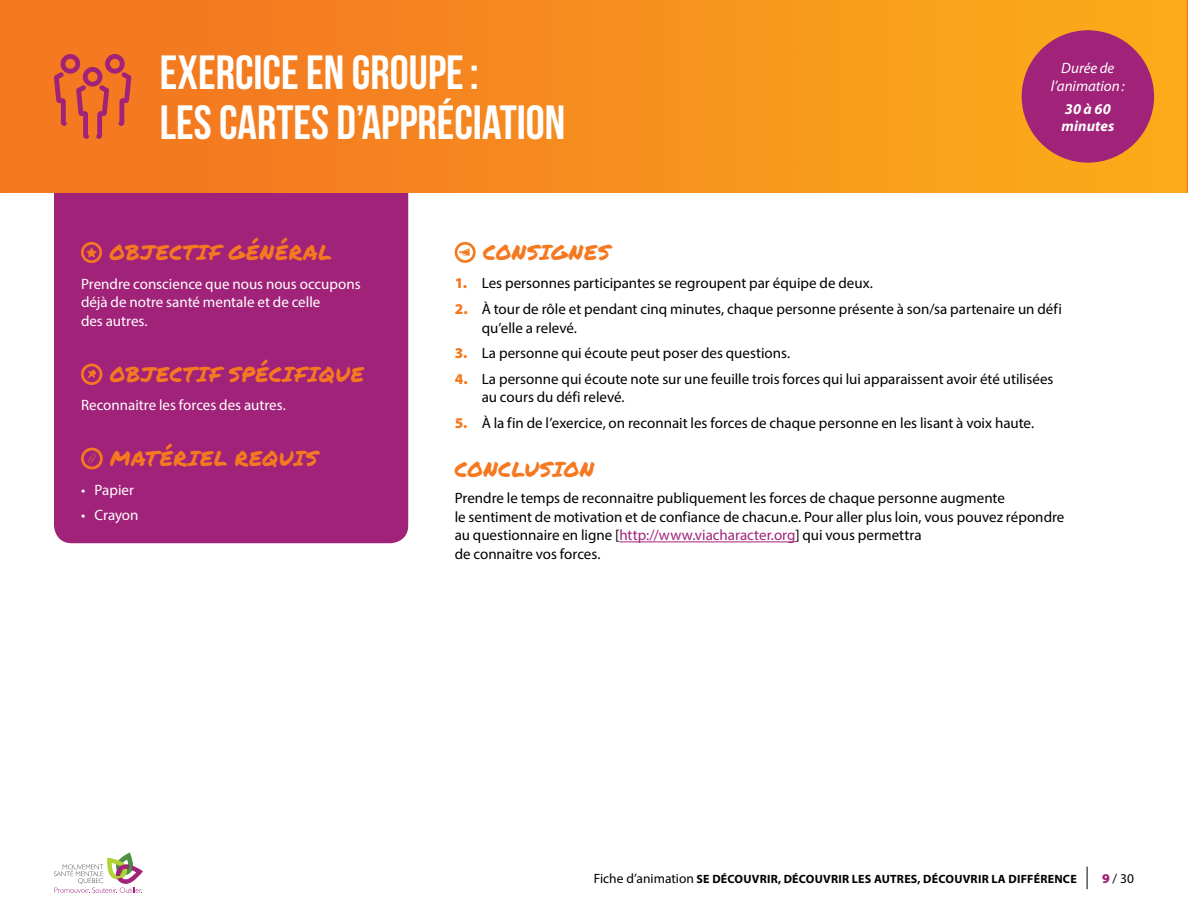
<style>
.page{position:relative;width:1188px;height:918px;background:#fff}
.page>*{position:absolute;margin:0;border:0;box-sizing:border-box;transform-origin:0 0}
.t1{font:48px/49.5px "Bebas Neue";color:#fff}
.t2{font:21px "Permanent Marker";letter-spacing:.03em;color:#f47920}
.t3{font:15px/18.8px "Myriad Pro";color:#000}
.t4{font:15px/18.8px "Myriad Pro";color:#fff}
.t5{font:italic 15px/18px "Myriad Pro";color:#fff;text-align:center}
.t6{font:italic 700 15px/16.5px "Myriad Pro";letter-spacing:.005em;color:#fff}
.t7{font:13.5px "Myriad Pro";color:#000}
.t8{font:700 12px "Myriad Pro";letter-spacing:.02em;color:#000}
.s1{font-weight:900;color:#f47920}
.s2{color:#a12279}
.s3{font-weight:400;font-size:13.5px}
.s4{font-weight:900;color:#a12279}
</style>
<div class="page">
<svg style="left:54px;top:853px;width:88px;height:40px"></svg>
<svg style="left:1087px;top:867px;width:1px;height:22px"></svg>
<div style="left:54px;top:139px;width:354px;height:404px;background:#a12279;border-radius:18px"></div>
<img style="left:0;top:0;width:1188px;height:193px">
<div style="left:1022px;top:30px;width:132px;height:133px;background:#a12279;border-radius:50%"></div>
<svg style="left:81px;top:242px;width:21px;height:21px"></svg>
<svg style="left:81px;top:364px;width:21px;height:21px"></svg>
<svg style="left:81px;top:448px;width:22px;height:21px"></svg>
<hr style="left:619px;top:542px;width:176px;height:1px;background:#a12279">
<svg style="left:455px;top:242px;width:21px;height:21px"></svg>
<svg style="left:54px;top:54px;width:77px;height:85px"></svg>
<h1 class="t1" style="left:160px;top:47px;width:407px">EXERCICE EN GROUPE:<br>LES CARTES D’APPRÉCIATION</h1>
<p class="t5" style="left:1051px;top:59px;width:75px">Durée de l’animation:</p>
<p class="t6" style="left:1061px;top:101px;width:54px">30 à 60 minutes</p>
<h2 class="t2" style="left:110px;top:237px;width:224px">OBJECTIF GÉNÉRAL</h2>
<p class="t4" style="left:81px;top:274px;width:281px">Prendre conscience que nous nous occupons déjà de notre santé mentale et de celle<br>des autres.</p>
<h2 class="t2" style="left:110px;top:359px;width:256px">OBJECTIF SPÉCIFIQUE</h2>
<p class="t4" style="left:81px;top:396px;width:206px">Reconnaitre les forces des autres.</p>
<h2 class="t2" style="left:110px;top:443px;width:209px">MATÉRIEL REQUIS</h2>
<p class="t4" style="left:81px;top:480px;width:55px">• Papier</p>
<p class="t4" style="left:81px;top:506px;width:59px">• Crayon</p>
<h2 class="t2" style="left:483px;top:237px;width:129px">CONSIGNES</h2>
<p class="t3" style="left:455px;top:274px;width:420px"><span class="s1">1.</span> Les personnes participantes se regroupent par équipe de deux.</p>
<p class="t3" style="left:482px;top:299px;width:582px;text-indent:-27px"><span class="s1">2.</span> À tour de rôle et pendant cinq minutes, chaque personne présente à son/sa partenaire un défi qu’elle a relevé.</p>
<p class="t3" style="left:455px;top:343px;width:337px"><span class="s1">3.</span> La personne qui écoute peut poser des questions.</p>
<p class="t3" style="left:482px;top:369px;width:573px;text-indent:-27px"><span class="s1">4.</span> La personne qui écoute note sur une feuille trois forces qui lui apparaissent avoir été utilisées au cours du défi relevé.</p>
<p class="t3" style="left:455px;top:413px;width:581px"><span class="s1">5.</span> À la fin de l’exercice, on reconnait les forces de chaque personne en les lisant à voix haute.</p>
<h2 class="t2" style="left:455px;top:454px;width:141px">CONCLUSION</h2>
<p class="t3" style="left:455px;top:488px;width:611px">Prendre le temps de reconnaitre publiquement les forces de chaque personne augmente<br>le sentiment de motivation et de confiance de chacun.e. Pour aller plus loin, vous pouvez répondre au questionnaire en ligne [<span class="s2">http://www.viacharacter.org</span>] qui vous permettra<br>de connaitre vos forces.</p>
<p class="t8" style="left:594px;top:871px;width:484px"><span class="s3">Fiche d’animation</span> SE DÉCOUVRIR, DÉCOUVRIR LES AUTRES, DÉCOUVRIR LA DIFFÉRENCE</p>
<p class="t7" style="left:1102px;top:870px;width:33px"><span class="s4">9</span>/ 30</p>
</div>
